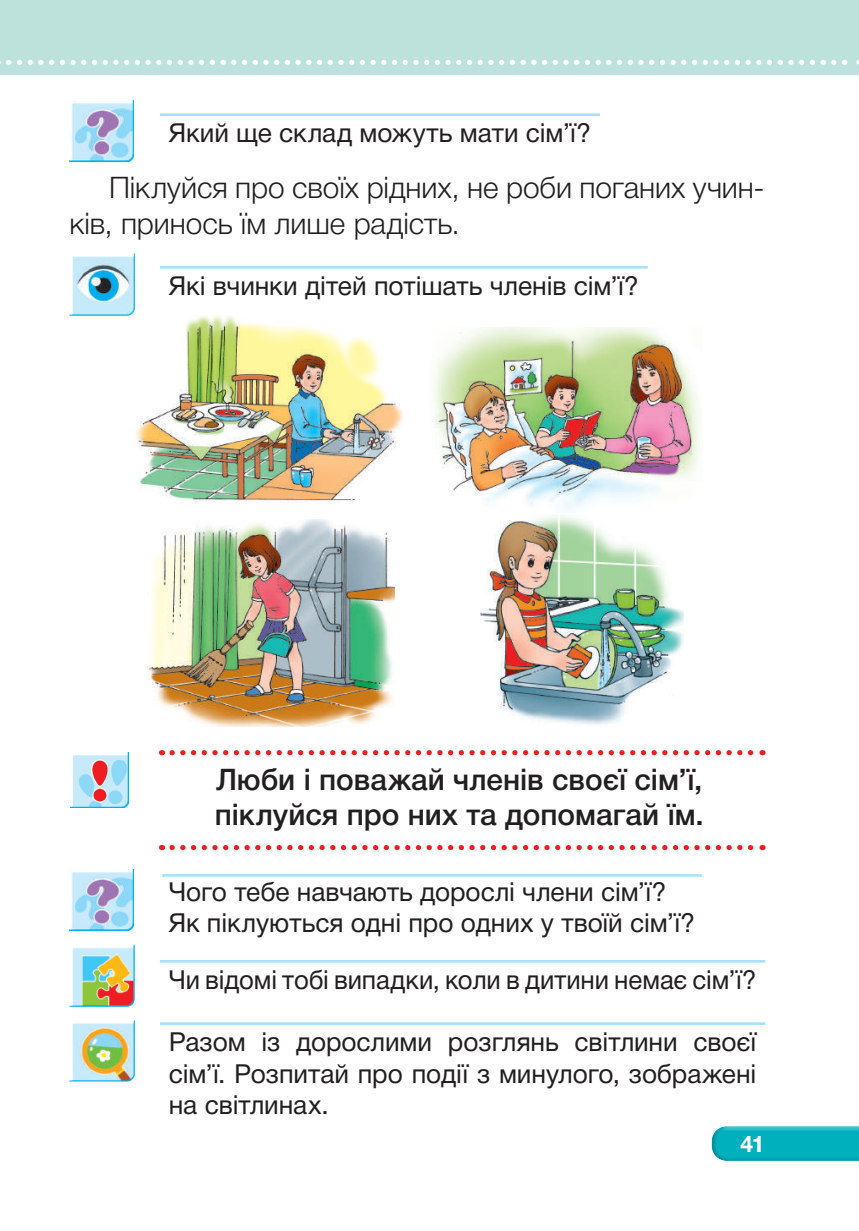
<style>
.page{position:relative;width:859px;height:1231px;background:#fff}
.page>*{position:absolute;margin:0;border:0;box-sizing:border-box;transform-origin:0 0}
.t1{font:300 29.75px/35px "Helvetica Neue Cyr";color:#231f20}
.t2{font:500 29.75px/35px "Helvetica Neue Cyr";color:#231f20}
.t3{font:26.25px/31.5px "Helvetica Neue Cyr";letter-spacing:-.005em;color:#231f20}
.t4{font:700 22.75px "Helvetica Neue Cyr";color:#fff}
</style>
<div class="page">
<div style="left:0;top:0;width:858px;height:74px;background:#bde2dc"></div>
<div style="left:711px;top:1123px;width:147px;height:39px;background:#ee1d23;opacity:.2"></div>
<svg style="left:0;top:60px;width:859px;height:5px"></svg>
<img style="left:69px;top:253px;width:65px;height:62px">
<hr style="left:160px;top:266px;width:487px;height:2px;background:#aae0f9">
<svg style="left:172px;top:750px;width:590px;height:5px"></svg>
<svg style="left:172px;top:845px;width:590px;height:5px"></svg>
<img style="left:70px;top:869px;width:64px;height:61px">
<hr style="left:162px;top:874px;width:539px;height:2px;background:#aae0f9">
<img style="left:70px;top:752px;width:58px;height:55px">
<img style="left:70px;top:101px;width:64px;height:61px">
<hr style="left:160px;top:113px;width:439px;height:3px;background:#aae0f9">
<img style="left:69px;top:944px;width:65px;height:62px">
<hr style="left:160px;top:959px;width:605px;height:3px;background:#aae0f9">
<img style="left:69px;top:1020px;width:65px;height:61px">
<hr style="left:160px;top:1022px;width:605px;height:2px;background:#aae0f9">
<img style="left:147px;top:519px;width:247px;height:207px">
<img style="left:434px;top:327px;width:265px;height:184px">
<img style="left:135px;top:315px;width:268px;height:189px">
<img style="left:480px;top:515px;width:203px;height:210px">
<p class="t3" style="left:169px;top:118px;width:423px">Який ще склад можуть мати сім’ї?</p>
<p class="t1" style="left:69px;top:171px;width:696px;text-indent:40px">Піклуйся про своїх рідних, не роби поганих учин&shy;ків, принось їм лише радість.</p>
<p class="t3" style="left:169px;top:270px;width:471px">Які вчинки дітей потішать членів сім’ї?</p>
<p class="t2" style="left:214px;top:762px;width:490px">Люби і поважай членів своєї сім’ї, піклуйся про них та допомагай їм.</p>
<p class="t3" style="left:169px;top:875px;width:527px">Чого тебе навчають дорослі члени сім’ї?<br>Як піклуються одні про одних у твоїй сім’ї?</p>
<p class="t3" style="left:169px;top:964px;width:589px">Чи відомі тобі випадки, коли в дитини немає сім’ї?</p>
<p class="t3" style="left:169px;top:1026px;width:589px;text-align:justify">Разом із дорослими розглянь світлини своєї сім’ї. Розпитай про події з минулого, зображені на світлинах.</p>
<p class="t4" style="left:740px;top:1130px;width:26px">41</p>
</div>
